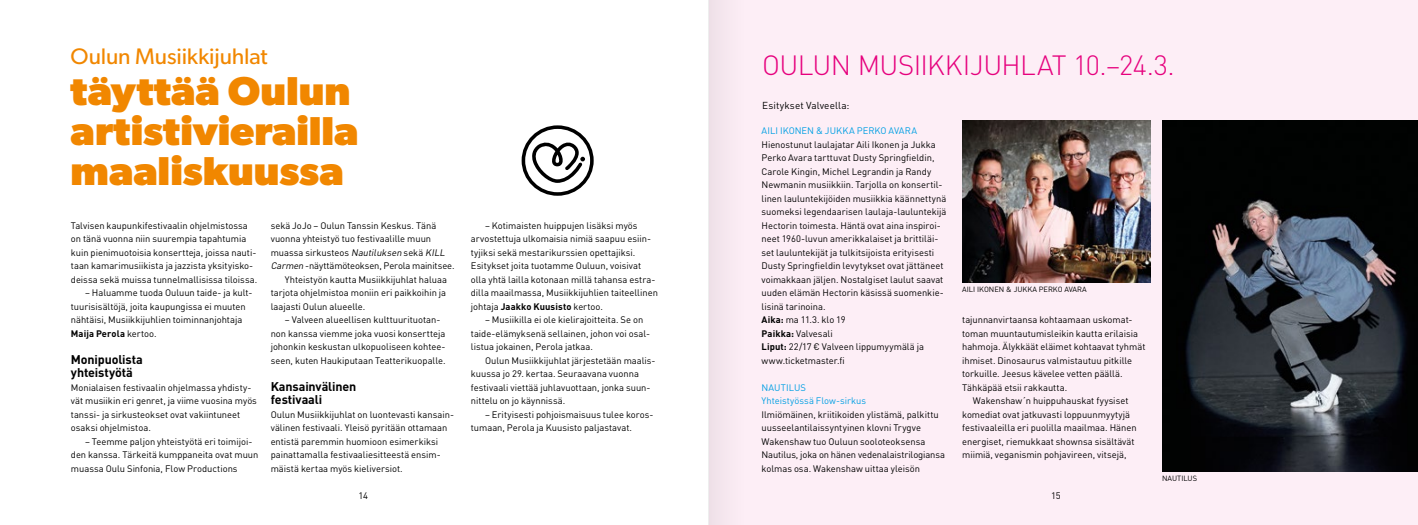
<style>
.page{position:relative;width:1418px;height:525px;background:#fff}
.page>*{position:absolute;margin:0;border:0;box-sizing:border-box;transform-origin:0 0}
.t1{font:700 40.38px/40.4px "Gibson";color:#f18700}
.t2{font:300 27.5px "DIN";letter-spacing:-.025em;color:#e6007d}
.t3{font:22.5px "Gibson";letter-spacing:-.01em;color:#f18700}
.t4{font:700 12.5px/13.5px "DIN";letter-spacing:-.01em;color:#000}
.t5{font:10px "DIN";letter-spacing:.01em;color:#000}
.t6{font:9.38px/13.5px "DIN";color:#000}
.t7{font:9.38px/13.5px "DIN";color:#009fe3}
.t8{font:7.5px "DIN";color:#000}
.s1{font-weight:700}
.s2{font-style:italic}
</style>
<div class="page">
<div style="left:709px;top:0;width:708px;height:524px;background:#fdeef6"></div>
<img style="left:962px;top:121px;width:188px;height:161px">
<img style="left:1162px;top:121px;width:255px;height:350px">
<svg style="left:521px;top:125px;width:72px;height:71px"></svg>
<div style="left:709px;top:0;width:34px;height:524px;background:#f5e6ee"></div>
<h3 class="t3" style="left:71px;top:43px;width:198px">Oulun Musiikkijuhlat</h3>
<h1 class="t1" style="left:71px;top:69px;width:289px">täyttää Oulun artistivierailla maaliskuussa</h1>
<p class="t6" style="left:71px;top:218px;width:188px">Talvisen kaupunkifestivaalin ohjelmistossa on tänä vuonna niin suurempia tapahtumia kuin pienimuotoisia konsertteja, joissa nauti&shy;taan kamarimusiikista ja jazzista yksityisko&shy;deissa sekä muissa tunnelmallisissa tiloissa.</p>
<p class="t6" style="left:71px;top:286px;width:183px;text-indent:14px">– Haluamme tuoda Ouluun taide- ja kult&shy;tuurisisältöjä, joita kaupungissa ei muuten nähtäisi, Musiikkijuhlien toiminnanjohtaja <span class="s1">Maija Perola</span> kertoo.</p>
<h3 class="t4" style="left:71px;top:352px;width:73px">Monipuolista yhteistyötä</h3>
<p class="t6" style="left:71px;top:380px;width:187px">Monialaisen festivaalin ohjelmassa yhdisty&shy;vät musiikin eri genret, ja viime vuosina myös tanssi- ja sirkusteokset ovat vakiintuneet osaksi ohjelmistoa.</p>
<p class="t6" style="left:71px;top:434px;width:189px;text-indent:14px">– Teemme paljon yhteistyötä eri toimijoi&shy;den kanssa. Tärkeitä kumppaneita ovat muun muassa Oulu Sinfonia, Flow Productions</p>
<p class="t6" style="left:271px;top:218px;width:167px">sekä JoJo – Oulun Tanssin Keskus. Tänä</p>
<p class="t6" style="left:271px;top:232px;width:162px">vuonna yhteistyö tuo festivaalille muun</p>
<p class="t6" style="left:271px;top:245px;width:178px">muassa sirkusteos <span class="s2">Nautiluksen</span> sekä <span class="s2">KILL</span></p>
<p class="t6" style="left:271px;top:259px;width:185px"><span class="s2">Carmen</span> -näyttämöteoksen, Perola mainitsee.</p>
<p class="t6" style="left:285px;top:272px;width:164px">Yhteistyön kautta Musiikkijuhlat haluaa</p>
<p class="t6" style="left:271px;top:286px;width:177px">tarjota ohjelmistoa moniin eri paikkoihin ja</p>
<p class="t6" style="left:271px;top:299px;width:96px">laajasti Oulun alueelle.</p>
<p class="t6" style="left:271px;top:313px;width:176px;text-indent:14px">– Valveen alueellisen kulttuurituotan&shy;non kanssa viemme joka vuosi konsertteja johonkin keskustan ulkopuoliseen kohtee&shy;seen, kuten Haukiputaan Teatterikuopalle.</p>
<h3 class="t4" style="left:271px;top:379px;width:87px">Kansainvälinen festivaali</h3>
<p class="t6" style="left:271px;top:407px;width:185px">Oulun Musiikkijuhlat on luontevasti kansain&shy;välinen festivaali. Yleisö pyritään ottamaan entistä paremmin huomioon esimerkiksi painattamalla festivaaliesitteestä ensim&shy;mäistä kertaa myös kieliversiot.</p>
<p class="t6" style="left:471px;top:218px;width:189px;text-indent:14px">– Kotimaisten huippujen lisäksi myös arvostettuja ulkomaisia nimiä saapuu esiin&shy;tyjiksi sekä mestarikurssien opettajiksi.<br>Esitykset joita tuotamme Ouluun, voisivat olla yhtä lailla kotonaan millä tahansa estra&shy;dilla maailmassa, Musiikkijuhlien taiteellinen johtaja <span class="s1">Jaakko Kuusisto</span> kertoo.</p>
<p class="t6" style="left:471px;top:313px;width:181px;text-indent:14px">– Musiikilla ei ole kielirajoitteita. Se on taide-elämyksenä sellainen, johon voi osal&shy;listua jokainen, Perola jatkaa.</p>
<p class="t6" style="left:471px;top:353px;width:186px;text-indent:14px">Oulun Musiikkijuhlat järjestetään maalis&shy;kuussa jo 29. kertaa. Seuraavana vuonna festivaali viettää juhlavuottaan, jonka suun&shy;nittelu on jo käynnissä.</p>
<p class="t6" style="left:471px;top:407px;width:184px;text-indent:14px">– Erityisesti pohjoismaisuus tulee koros&shy;tumaan, Perola ja Kuusisto paljastavat.</p>
<h2 class="t2" style="left:762px;top:48px;width:414px">OULUN MUSIIKKIJUHLAT 10.–24.3.</h2>
<p class="t5" style="left:762px;top:99px;width:89px">Esitykset Valveella:</p>
<p class="t7" style="left:761px;top:124px;width:157px">AILI IKONEN &amp; JUKKA PERKO AVARA</p>
<p class="t6" style="left:761px;top:137px;width:186px">Hienostunut laulajatar Aili Ikonen ja Jukka Perko Avara tarttuvat Dusty Springfieldin, Carole Kingin, Michel Legrandin ja Randy Newmanin musiikkiin. Tarjolla on konsertil&shy;linen lauluntekijöiden musiikkia käännettynä suomeksi legendaarisen laulaja-lauluntekijä Hectorin toimesta. Häntä ovat aina inspiroi&shy;neet 1960-luvun amerikkalaiset ja brittiläi&shy;set lauluntekijät ja tulkitsijoista erityisesti Dusty Springfieldin levytykset ovat jättäneet voimakkaan jäljen. Nostalgiset laulut saavat uuden elämän Hectorin käsissä suomenkie&shy;lisinä tarinoina.<br><span class="s1">Aika:</span> ma 11.3. klo 19<br><span class="s1">Paikka:</span> Valvesali<br><span class="s1">Liput:</span> 22/17 € Valveen lippumyymälä ja www.ticketmaster.fi</p>
<p class="t7" style="left:761px;top:380px;width:106px">NAUTILUS<br>Yhteistyössä Flow-sirkus</p>
<p class="t6" style="left:761px;top:407px;width:185px">Ilmiömäinen, kriitikoiden ylistämä, palkittu uusseelantilaissyntyinen klovni Trygve Wakenshaw tuo Ouluun sooloteoksensa Nautilus, joka on hänen vedenalaistrilogiansa kolmas osa. Wakenshaw uittaa yleisön</p>
<p class="t8" style="left:962px;top:284px;width:126px">AILI IKONEN &amp; JUKKA PERKO AVARA</p>
<p class="t6" style="left:962px;top:313px;width:172px">tajunnanvirtaansa kohtaamaan uskomat-</p>
<p class="t6" style="left:962px;top:326px;width:177px">toman muuntautumisleikin kautta erilaisia</p>
<p class="t6" style="left:962px;top:340px;width:185px">hahmoja. Älykkäät eläimet kohtaavat tyhmät</p>
<p class="t6" style="left:962px;top:353px;width:172px">ihmiset. Dinosaurus valmistautuu pitkille</p>
<p class="t6" style="left:962px;top:367px;width:162px">torkuille. Jeesus kävelee vetten päällä.</p>
<p class="t6" style="left:962px;top:380px;width:107px">Tähkäpää etsii rakkautta.</p>
<p class="t6" style="left:972px;top:394px;width:157px">Wakenshaw´n huippuhauskat fyysiset</p>
<p class="t6" style="left:962px;top:407px;width:170px">komediat ovat jatkuvasti loppuunmyytyjä</p>
<p class="t6" style="left:962px;top:421px;width:176px">festivaaleilla eri puolilla maailmaa. Hänen</p>
<p class="t6" style="left:962px;top:434px;width:174px">energiset, riemukkaat shownsa sisältävät</p>
<p class="t6" style="left:962px;top:448px;width:166px">miimiä, veganismin pohjavireen, vitsejä,</p>
<p class="t8" style="left:1162px;top:473px;width:37px">NAUTILUS</p>
<p class="t6" style="left:358px;top:488px;width:11px">14</p>
<p class="t6" style="left:1051px;top:488px;width:11px">15</p>
</div>
